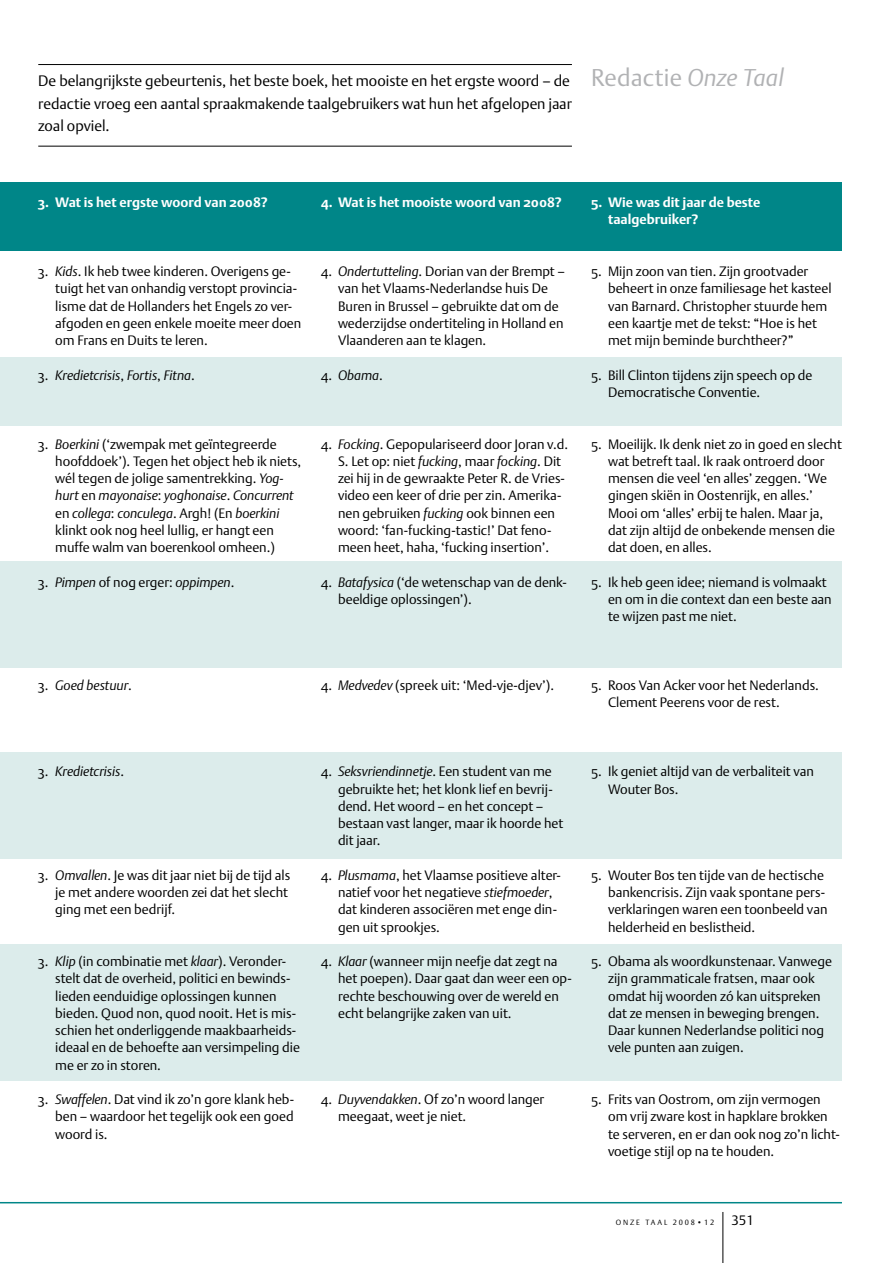
<style>
.page{position:relative;width:893px;height:1263px;background:#fff}
.page>*{position:absolute;margin:0;border:0;box-sizing:border-box;transform-origin:0 0}
.t1{font:24px "DTL Argo ST Light";letter-spacing:.01em;color:#b1b2b4}
.t2{font:15px/22.5px "DTL Argo ST Light";color:#000}
.t3{font:13.5px/17.2px "DTL Argo ST Light";color:#000}
.t4{font:700 13.5px/17.2px "DTL Argo ST";color:#fff}
.t5{font:italic 13.5px "DTL Argo ST Light";color:#000}
.t6{font:13.5px "DTL Argo T Light";color:#000}
.t7{font:7.5px "DTL Argo T Light";letter-spacing:.25em;color:#000}
.s1{font-style:italic}
.s2{font-style:normal}
</style>
<div class="page">
<div style="left:0;top:944px;width:842px;height:136px;background:#dceceb"></div>
<div style="left:0;top:753px;width:842px;height:106px;background:#dceceb"></div>
<div style="left:0;top:561px;width:842px;height:107px;background:#dceceb"></div>
<div style="left:0;top:357px;width:842px;height:68px;background:#dceceb"></div>
<div style="left:0;top:183px;width:842px;height:68px;background:#008688"></div>
<hr style="left:723px;top:1212px;width:1px;height:51px;background:#000">
<hr style="left:38px;top:64px;width:534px;height:1px;background:#000">
<hr style="left:38px;top:146px;width:534px;height:1px;background:#000">
<hr style="left:0;top:1202px;width:842px;height:1px;background:#008688">
<p class="t2" style="left:38px;top:69px;width:535px">De belangrijkste gebeurtenis, het beste boek, het mooiste en het ergste woord – de redactie vroeg een aantal spraakmakende taalgebruikers wat hun het afgelopen jaar zoal opviel.</p>
<h1 class="t1" style="left:591px;top:63px;width:194px">Redactie <span class="s1">Onze Taal</span></h1>
<p class="t4" style="left:38px;top:194px;width:231px">3. Wat is het ergste woord van 2008?</p>
<p class="t4" style="left:321px;top:194px;width:242px">4. Wat is het mooiste woord van 2008?</p>
<p class="t3" style="left:55px;top:262px;width:247px;text-indent:-17px">3. <span class="s1">Kids</span>. Ik heb twee kinderen. Overigens ge&shy;tuigt het van onhandig verstopt provincia&shy;lisme dat de Hollanders het Engels zo ver&shy;afgoden en geen enkele moeite meer doen om Frans en Duits te leren.</p>
<p class="t5" style="left:38px;top:367px;width:158px"><span class="s2">3.</span> Kredietcrisis<span class="s2">,</span> Fortis<span class="s2">,</span> Fitna<span class="s2">.</span></p>
<p class="t3" style="left:338px;top:262px;width:229px;text-indent:-17px">4. <span class="s1">Ondertutteling</span>. Dorian van der Brempt – van het Vlaams-Nederlandse huis De Buren in Brussel – gebruikte dat om de wederzijdse ondertiteling in Holland en Vlaanderen aan te klagen.</p>
<p class="t5" style="left:321px;top:367px;width:63px"><span class="s2">4.</span> Obama<span class="s2">.</span></p>
<p class="t4" style="left:608px;top:194px;width:154px;text-indent:-17px">5. Wie was dit jaar de beste taalgebruiker?</p>
<p class="t3" style="left:608px;top:262px;width:225px;text-indent:-17px">5. Mijn zoon van tien. Zijn grootvader beheert in onze familiesage het kasteel van Barnard. Christopher stuurde hem een kaartje met de tekst: “Hoe is het met mijn beminde burchtheer?”</p>
<p class="t3" style="left:608px;top:366px;width:206px;text-indent:-17px">5. Bill Clinton tijdens zijn speech op de<br>Democratische Conventie.</p>
<p class="t3" style="left:55px;top:435px;width:248px;text-indent:-17px">3. <span class="s1">Boerkini</span> (‘zwempak met geïntegreerde hoofddoek’). Tegen het object heb ik niets, wél tegen de jolige samentrekking. <span class="s1">Yog&shy;hurt</span> en <span class="s1">mayonaise</span>: <span class="s1">yoghonaise</span>. <span class="s1">Concurrent </span>en <span class="s1">collega</span>: <span class="s1">conculega</span>. Argh! (En <span class="s1">boerkini </span>klinkt ook nog heel lullig, er hangt een muffe walm van boerenkool omheen.)</p>
<p class="t3" style="left:38px;top:573px;width:198px">3. <span class="s1">Pimpen</span> of nog erger: <span class="s1">oppimpen</span>.</p>
<p class="t3" style="left:338px;top:435px;width:231px;text-indent:-17px">4. <span class="s1">Focking</span>. Gepopulariseerd door Joran v.d.<br>S. Let op: niet <span class="s1">fucking</span>, maar <span class="s1">focking</span>. Dit zei hij in de gewraakte Peter R. de Vries&shy;video een keer of drie per zin. Amerika&shy;nen gebruiken <span class="s1">fucking</span> ook binnen een woord: ‘fan-fucking-tastic!’ Dat feno&shy;meen heet, haha, ‘fucking insertion’.</p>
<p class="t3" style="left:338px;top:573px;width:230px;text-indent:-17px">4. <span class="s1">Batafysica</span> (‘de wetenschap van de denk&shy;beeldige oplossingen’).</p>
<p class="t3" style="left:608px;top:435px;width:235px;text-indent:-17px">5. Moeilijk. Ik denk niet zo in goed en slecht wat betreft taal. Ik raak ontroerd door mensen die veel ‘en alles’ zeggen. ‘We gingen skiën in Oostenrijk, en alles.’ Mooi om ‘alles’ erbij te halen. Maar ja, dat zijn altijd de onbekende mensen die dat doen, en alles.</p>
<p class="t3" style="left:608px;top:573px;width:225px;text-indent:-17px">5. Ik heb geen idee; niemand is volmaakt en om in die context dan een beste aan te wijzen past me niet.</p>
<p class="t5" style="left:38px;top:677px;width:95px"><span class="s2">3.</span> Goed bestuur<span class="s2">.</span></p>
<p class="t3" style="left:321px;top:676px;width:235px">4. <span class="s1">Medvedev</span> (spreek uit: ‘Med-vje-djev’).</p>
<p class="t3" style="left:608px;top:676px;width:212px;text-indent:-17px">5. Roos Van Acker voor het Nederlands.<br>Clement Peerens voor de rest.</p>
<p class="t5" style="left:38px;top:763px;width:87px"><span class="s2">3.</span> Kredietcrisis<span class="s2">.</span></p>
<p class="t3" style="left:55px;top:866px;width:237px;text-indent:-17px">3. <span class="s1">Omvallen</span>. Je was dit jaar niet bij de tijd als je met andere woorden zei dat het slecht ging met een bedrijf.</p>
<p class="t3" style="left:55px;top:952px;width:246px;text-indent:-17px">3. <span class="s1">Klip</span> (in combinatie met <span class="s1">klaar</span>). Veronder&shy;stelt dat de overheid, politici en bewinds&shy;lieden eenduidige oplossingen kunnen bieden. Quod non, quod nooit. Het is mis&shy;schien het onderliggende maakbaarheids&shy;ideaal en de behoefte aan versimpeling die me er zo in storen.</p>
<p class="t3" style="left:55px;top:1090px;width:240px;text-align:justify;text-indent:-17px">3. <span class="s1">Swaffelen</span>. Dat vind ik zo’n gore klank heb&shy;ben – waardoor het tegelijk ook een goed woord is.</p>
<p class="t3" style="left:338px;top:763px;width:227px;text-indent:-17px">4. <span class="s1">Seksvriendinnetje</span>. Een student van me gebruikte het; het klonk lief en bevrij&shy;dend. Het woord – en het concept – bestaan vast langer, maar ik hoorde het dit jaar.</p>
<p class="t3" style="left:338px;top:866px;width:224px;text-indent:-17px">4. <span class="s1">Plusmama</span>, het Vlaamse positieve alter&shy;natief voor het negatieve <span class="s1">stiefmoeder</span>, dat kinderen associëren met enge din&shy;gen uit sprookjes.</p>
<p class="t3" style="left:338px;top:952px;width:235px;text-indent:-17px">4. <span class="s1">Klaar</span> (wanneer mijn neefje dat zegt na het poepen). Daar gaat dan weer een op&shy;rechte beschouwing over de wereld en echt belangrijke zaken van uit.</p>
<p class="t3" style="left:338px;top:1090px;width:208px;text-indent:-17px">4. <span class="s1">Duyvendakken</span>. Of zo’n woord langer meegaat, weet je niet.</p>
<p class="t3" style="left:608px;top:763px;width:208px;text-indent:-17px">5. Ik geniet altijd van de verbaliteit van<br>Wouter Bos.</p>
<p class="t3" style="left:608px;top:866px;width:221px;text-indent:-17px">5. Wouter Bos ten tijde van de hectische bankencrisis. Zijn vaak spontane pers&shy;verklaringen waren een toonbeeld van helderheid en beslistheid.</p>
<p class="t3" style="left:608px;top:952px;width:226px;text-indent:-17px">5. Obama als woordkunstenaar. Vanwege zijn grammaticale fratsen, maar ook omdat hij woorden zó kan uitspreken dat ze mensen in beweging brengen.<br>Daar kunnen Nederlandse politici nog vele punten aan zuigen.</p>
<p class="t3" style="left:608px;top:1090px;width:233px;text-indent:-17px">5. Frits van Oostrom, om zijn vermogen om vrij zware kost in hapklare brokken te serveren, en er dan ook nog zo’n licht&shy;voetige stijl op na te houden.</p>
<p class="t7" style="left:616px;top:1218px;width:100px">ONZE TAAL 2008•12</p>
<p class="t6" style="left:731px;top:1212px;width:24px">351</p>
</div>
